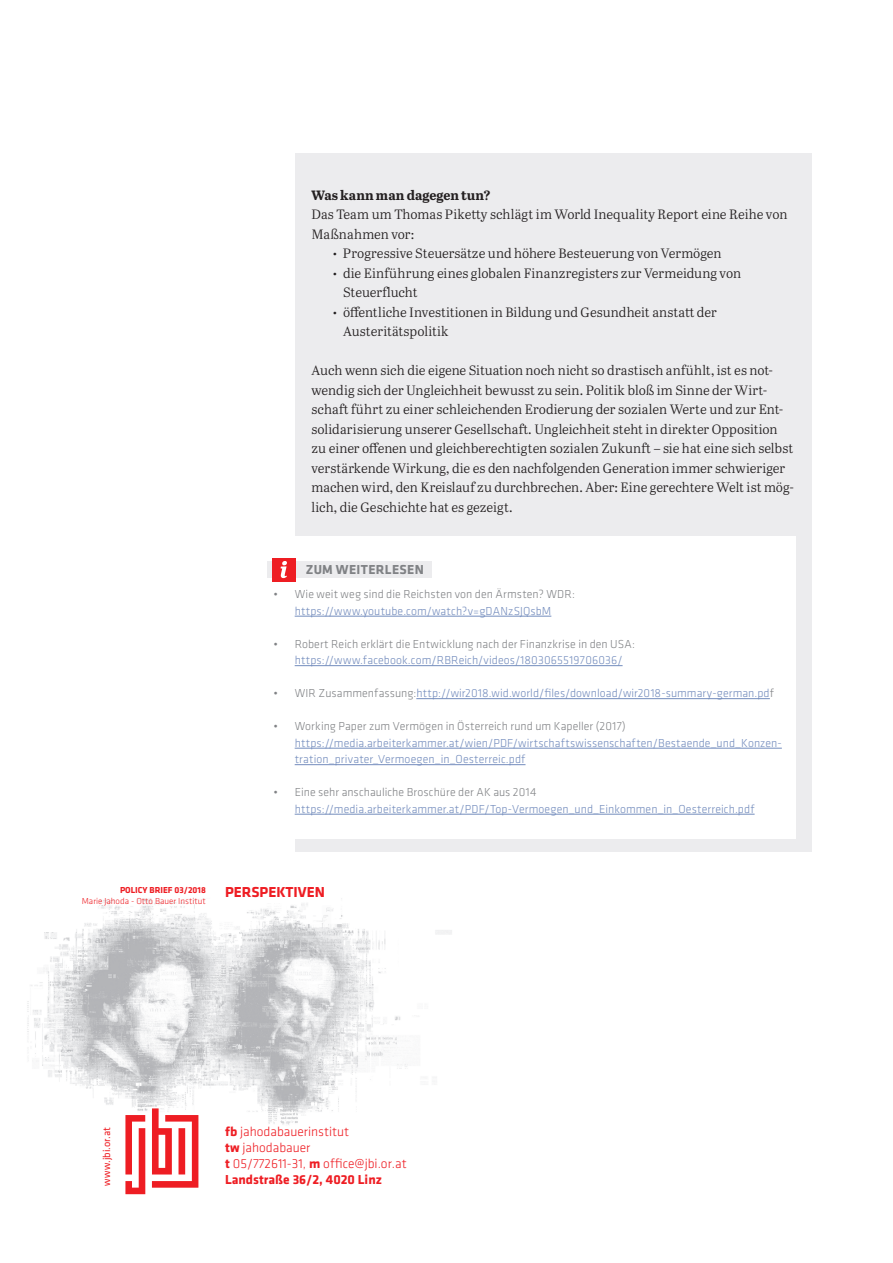
<style>
.page{position:relative;width:893px;height:1263px;background:#fff}
.page>*{position:absolute;margin:0;border:0;box-sizing:border-box;transform-origin:0 0}
.t1{font:700 15px "Klavika";color:#ee1d23}
.t2{font:13.5px/19.5px "Abril Text Lt";color:#231f20}
.t3{font:300 13.5px/16.2px "Klavika";color:#ee1d23}
.t4{font:700 13.5px "Abril Text";color:#231f20}
.t5{font:700 13.5px "Klavika";letter-spacing:.02em;color:#808285}
.t6{font:300 12px/16.5px "Klavika";letter-spacing:.01em;color:#738cbd}
.t7{font:300 12px "Klavika";letter-spacing:.005em;color:#808285}
.t8{font:10.5px "Klavika";letter-spacing:.01em;color:#ee1d23}
.t9{font:300 9px "Klavika";color:#ee1d23}
.t10{font:700 9px "Klavika";color:#ee1d23}
.s1{color:#808285}
.s2{font-weight:700}
</style>
<div class="page">
<img style="left:27px;top:898px;width:425px;height:231px">
<svg style="left:152px;top:1108px;width:46px;height:80px"></svg>
<svg style="left:125px;top:1115px;width:20px;height:79px"></svg>
<div style="left:296px;top:153px;width:516px;height:698px;background:#ececee"></div>
<div style="left:245px;top:536px;width:551px;height:303px;background:#fff"></div>
<div style="left:268px;top:561px;width:164px;height:16px;background:#ececee"></div>
<hr style="left:295px;top:616px;width:256px;height:1px;background:#738cbd">
<hr style="left:295px;top:665px;width:328px;height:1px;background:#738cbd">
<hr style="left:416px;top:698px;width:354px;height:1px;background:#738cbd">
<hr style="left:295px;top:748px;width:487px;height:1px;background:#738cbd">
<hr style="left:295px;top:764px;width:230px;height:1px;background:#738cbd">
<hr style="left:295px;top:814px;width:460px;height:1px;background:#738cbd">
<div style="left:272px;top:558px;width:23px;height:23px;background:#ee1d23"></div>
<svg style="left:281px;top:561px;width:6px;height:17px"></svg>
<p class="t4" style="left:311px;top:187px;width:181px">Was kann man dagegen tun?</p>
<p class="t2" style="left:311px;top:204px;width:477px">Das Team um Thomas Piketty schlägt im World Inequality Report eine Reihe von<br>Maßnahmen vor:</p>
<p class="t2" style="left:333px;top:243px;width:390px">• Progressive Steuersätze und höhere Besteuerung von Vermögen</p>
<p class="t2" style="left:343px;top:263px;width:400px;text-indent:-10px">• die Einführung eines globalen Finanzregisters zur Vermeidung von<br>Steuerflucht</p>
<p class="t2" style="left:343px;top:302px;width:375px;text-indent:-10px">• öffentliche Investitionen in Bildung und Gesundheit anstatt der<br>Austeritätspolitik</p>
<p class="t2" style="left:311px;top:360px;width:484px">Auch wenn sich die eigene Situation noch nicht so drastisch anfühlt, ist es not&shy;wendig sich der Ungleichheit bewusst zu sein. Politik bloß im Sinne der Wirt&shy;schaft führt zu einer schleichenden Erodierung der sozialen Werte und zur Ent&shy;solidarisierung unserer Gesellschaft. Ungleichheit steht in direkter Opposition zu einer offenen und gleichberechtigten sozialen Zukunft – sie hat eine sich selbst verstärkende Wirkung, die es den nachfolgenden Generation immer schwieriger machen wird, den Kreislauf zu durchbrechen. Aber: Eine gerechtere Welt ist mög&shy;lich, die Geschichte hat es gezeigt.</p>
<p class="t5" style="left:306px;top:562px;width:119px">ZUM WEITERLESEN</p>
<p class="t7" style="left:273px;top:588px;width:303px">• Wie weit weg sind die Reichsten von den Ärmsten? WDR:</p>
<p class="t6" style="left:295px;top:602px;width:258px">https://www.youtube.com/watch?v=gDANzSJQsbM</p>
<p class="t7" style="left:273px;top:637px;width:363px">• Robert Reich erklärt die Entwicklung nach der Finanzkrise in den USA:</p>
<p class="t6" style="left:295px;top:652px;width:329px">https://www.facebook.com/RBReich/videos/1803065519706036/</p>
<p class="t6" style="left:273px;top:685px;width:502px"><span class="s1">• WIR Zusammenfassung:</span>http://wir2018.wid.world/files/download/wir2018-summary-german.pd<span class="s1">f</span></p>
<p class="t7" style="left:273px;top:720px;width:354px">• Working Paper zum Vermögen in Österreich rund um Kapeller (2017)</p>
<p class="t6" style="left:295px;top:734px;width:489px">https://media.arbeiterkammer.at/wien/PDF/wirtschaftswissenschaften/Bestaende_und_Konzen&shy;tration_privater_Vermoegen_in_Oesterreic.pdf</p>
<p class="t7" style="left:273px;top:786px;width:265px">• Eine sehr anschauliche Broschüre der AK aus 2014</p>
<p class="t6" style="left:295px;top:800px;width:461px">https://media.arbeiterkammer.at/PDF/Top-Vermoegen_und_Einkommen_in_Oesterreich.pdf</p>
<p class="t10" style="left:120px;top:885px;width:87px">POLICY BRIEF 03/2018</p>
<p class="t1" style="left:225px;top:884px;width:101px">PERSPEKTIVEN</p>
<p class="t9" style="left:82px;top:896px;width:125px">Marie Jahoda - Otto Bauer Institut</p>
<p class="t8" style="left:101px;top:1186px;width:61px;rotate:-90deg">www.jbi.or.at</p>
<p class="t3" style="left:225px;top:1123px;width:183px"><span class="s2">fb</span> jahodabauerinstitut<br><span class="s2">tw</span> jahodabauer<br><span class="s2">t</span> 05/772611-31, <span class="s2">m</span> office@jbi.or.at<br><span class="s2">Landstraße 36/2, 4020 Linz</span></p>
</div>
